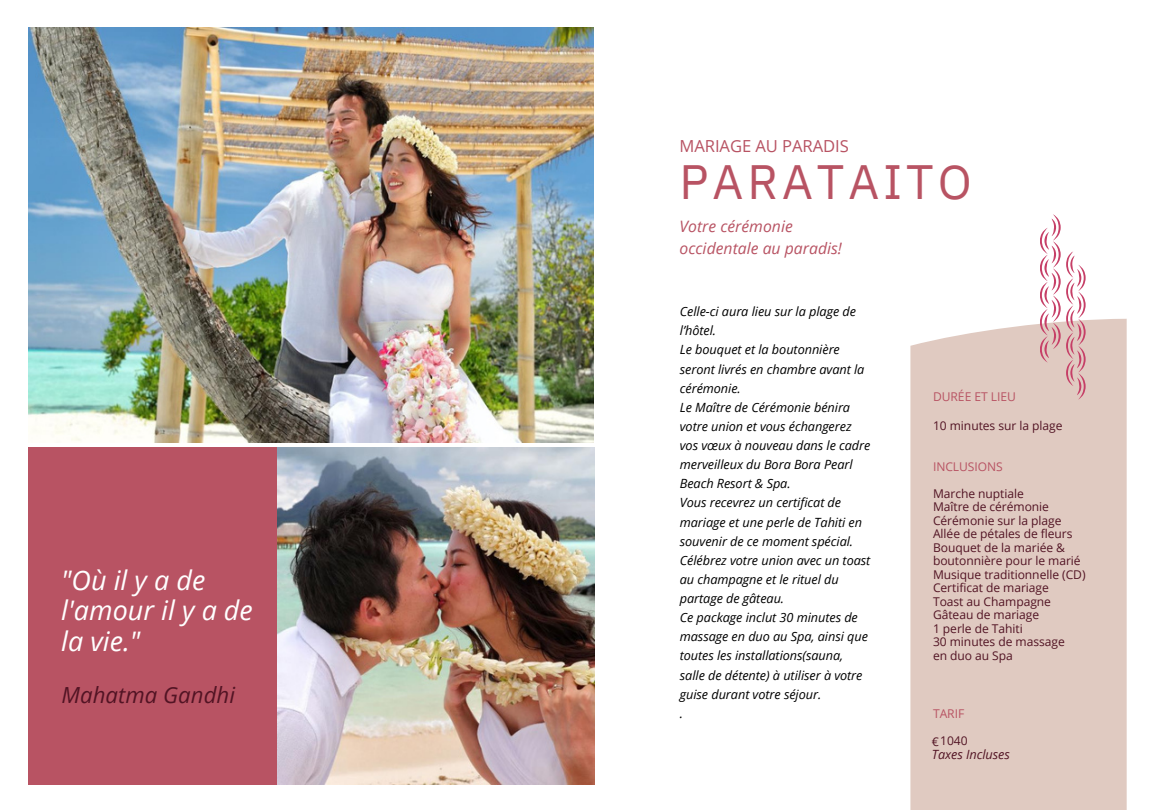
<style>
.page{position:relative;width:1170px;height:810px;background:#fff}
.page>*{position:absolute;margin:0;border:0;box-sizing:border-box;transform-origin:0 0}
.t1{font:48.15px "IBM Plex Sans";letter-spacing:.08em;color:#b85363}
.t2{font:italic 27px/30.3px "Open Sans";letter-spacing:.005em;color:#fff}
.t3{font:italic 22.2px "Open Sans";color:#521424}
.t4{font:16.65px "Open Sans";letter-spacing:-.005em;color:#b85363}
.t5{font:italic 15.75px "Open Sans";color:#b85363}
.t6{font:italic 12.75px/19.2px "Open Sans";letter-spacing:-.005em;color:#000}
.t7{font:italic 12.75px "Open Sans";letter-spacing:-.005em;color:#521424}
.t8{font:12.15px "Open Sans";letter-spacing:-.005em;color:#b85363}
.t9{font:12px/13.5px "Open Sans";letter-spacing:-.005em;color:#521424}
.t10{font:12px "Open Sans";letter-spacing:-.005em;color:#b85363}
</style>
<div class="page">
<div style="left:910px;top:319px;width:216px;height:491px;background:#e0cac1"></div>
<div style="left:28px;top:447px;width:281px;height:338px;background:#b85363"></div>
<svg style="left:1040px;top:214px;width:46px;height:186px"></svg>
<img style="left:28px;top:28px;width:566px;height:415px">
<img style="left:278px;top:447px;width:316px;height:338px">
<p class="t2" style="left:61px;top:564px;width:193px">"Oùilyade l'amour il y a de la vie."</p>
<p class="t3" style="left:62px;top:679px;width:175px">Mahatma Gandhi</p>
<p class="t4" style="left:680px;top:134px;width:171px">MARIAGE AU PARADIS</p>
<p class="t1" style="left:680px;top:150px;width:294px">PARATAITO</p>
<p class="t5" style="left:680px;top:215px;width:115px">Votre cérémonie</p>
<p class="t5" style="left:680px;top:237px;width:164px">occidentale au paradis!</p>
<p class="t6" style="left:680px;top:302px;width:178px">Celle-ci aura lieu sur la plage de l’hôtel.</p>
<p class="t6" style="left:680px;top:340px;width:186px">Le bouquet et la boutonnière seront livrés en chambre avant la cérémonie.</p>
<p class="t6" style="left:680px;top:397px;width:173px">Le Maître de Cérémonie bénira votre union et vous échangerez</p>
<p class="t6" style="left:680px;top:436px;width:192px">vos vœux à nouveau dans le cadre merveilleux du Bora Bora Pearl<br>Beach Resort &amp; Spa.</p>
<p class="t6" style="left:680px;top:493px;width:192px">Vous recevrez un certificat de mariage et une perle de Tahiti en souvenir de ce moment spécial.<br>Célébrez votre union avec un toast au champagne et le rituel du partage de gâteau.</p>
<p class="t6" style="left:680px;top:608px;width:190px">Ce package inclut 30 minutes de massage en duo au Spa, ainsi que toutes les installations(sauna, salle de détente) à utiliser à votre guise durant votre séjour.</p>
<p class="t6" style="left:680px;top:703px;width:5px">.</p>
<p class="t8" style="left:933px;top:388px;width:84px">DURÉE ET LIEU</p>
<p class="t9" style="left:933px;top:419px;width:131px">10 minutes sur la plage</p>
<p class="t10" style="left:933px;top:458px;width:71px">INCLUSIONS</p>
<p class="t9" style="left:933px;top:486px;width:92px">Marche nuptiale</p>
<p class="t9" style="left:933px;top:500px;width:130px">Maître de cérémonie<br>Cérémonie sur la plage</p>
<p class="t9" style="left:933px;top:527px;width:154px">Allée de pétales de fleurs<br>Bouquet de la mariée &amp; boutonnière pour le marié<br>Musique traditionnelle (CD)<br>Certificat de mariage</p>
<p class="t9" style="left:933px;top:594px;width:120px">Toast au Champagne<br>Gâteau de mariage</p>
<p class="t9" style="left:933px;top:621px;width:91px">1 perle de Tahiti</p>
<p class="t9" style="left:933px;top:635px;width:133px">30 minutes de massage</p>
<p class="t9" style="left:933px;top:648px;width:81px">en duo au Spa</p>
<p class="t8" style="left:933px;top:705px;width:33px">TARIF</p>
<p class="t9" style="left:932px;top:734px;width:37px">€1040</p>
<p class="t7" style="left:932px;top:746px;width:80px">Taxes Incluses</p>
</div>
